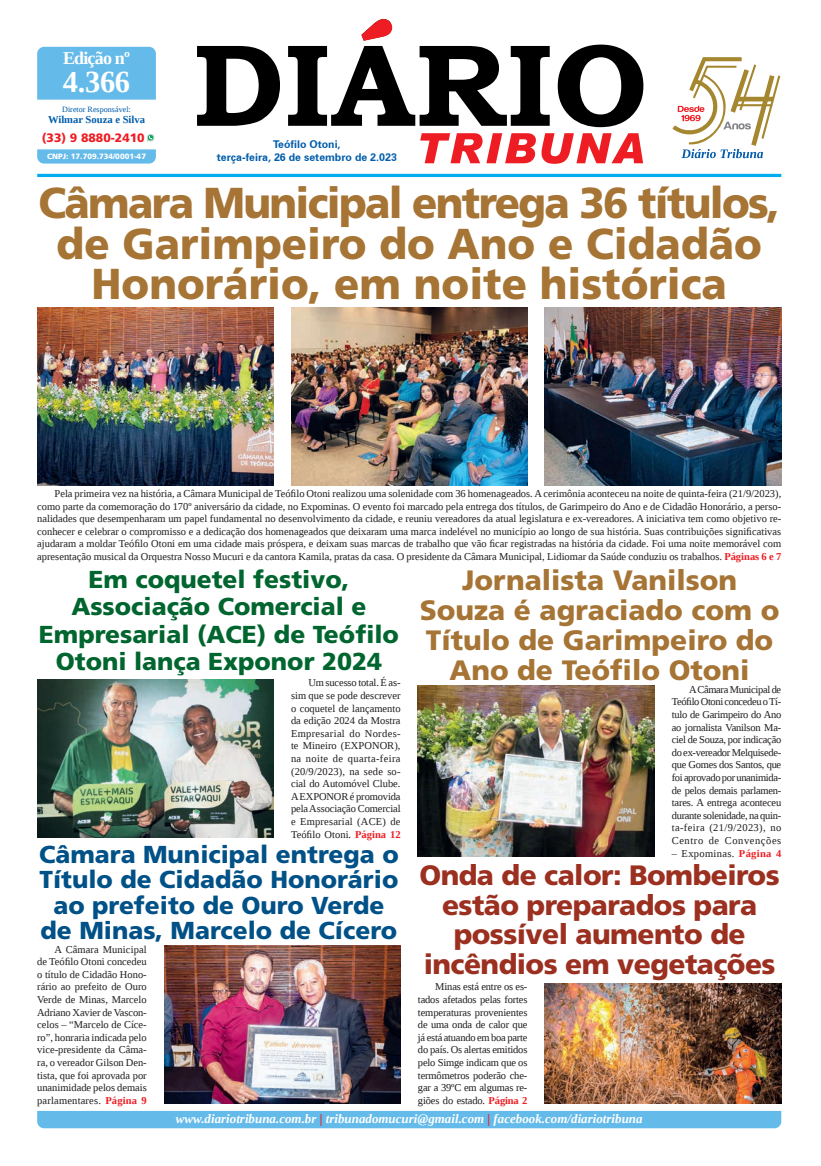
<style>
.page{position:relative;width:821px;height:1166px;background:#fff}
.page>*{position:absolute;margin:0;border:0;box-sizing:border-box;transform-origin:0 0}
.t1{font:900 43.23px/40px "Frutiger LT Std";color:#a67435;text-align:center;scale:.96 1}
.t2{font:700 30.45px "Liberation Serif";color:#fff}
.t3{font:900 28px/29.8px "Frutiger LT Std";letter-spacing:-.02em;color:#9b2f20;text-align:center}
.t4{font:900 28px/29.8px "Frutiger LT Std";color:#a67435;text-align:center}
.t5{font:900 24.5px/25.4px "Frutiger LT Std";color:#005187;text-align:center}
.t6{font:900 24.5px/27.6px "Frutiger LT Std";color:#00652e;text-align:center}
.t7{font:700 18.03px "Liberation Serif";letter-spacing:-.045em;color:#fff}
.t8{font:italic 700 12.95px "Liberation Serif";color:#fff}
.t9{font:900 12.16px "Frutiger LT Std";color:#ee1d23}
.t10{font:700 10.67px/12.6px "Zurich BT";color:#015dab;text-align:center}
.t11{font:700 10.59px "Liberation Serif";color:#015dab}
.t12{font:10.5px/12.6px "Liberation Serif";color:#231f20;text-align:justify}
.t13{font:10.5px "Liberation Serif";letter-spacing:.03em;color:#231f20}
.t14{font:8.14px "Liberation Serif";color:#015dab}
.t15{font:900 7.7px "Frutiger LT Std";color:#fff}
.s1{font-weight:700;color:#ee1d23}
.s2{color:#ee1d23}
</style>
<div class="page">
<div style="left:37px;top:1111px;width:744px;height:17px;background:#64bae9"></div>
<hr style="left:37px;top:174px;width:744px;height:3px;background:#00aeef">
<svg style="left:197px;top:26px;width:446px;height:101px"></svg>
<svg style="left:361px;top:19px;width:31px;height:22px"></svg>
<svg style="left:420px;top:133px;width:223px;height:31px"></svg>
<svg style="left:673px;top:57px;width:108px;height:101px"></svg>
<div style="left:37px;top:47px;width:119px;height:53px;background:#64bae9"></div>
<svg style="left:37px;top:149px;width:119px;height:15px;background:#6ebeea"></svg>
<svg style="left:147px;top:134px;width:7px;height:8px"></svg>
<img style="left:164px;top:945px;width:237px;height:159px">
<img style="left:418px;top:685px;width:236px;height:172px">
<img style="left:37px;top:679px;width:237px;height:159px">
<img style="left:545px;top:983px;width:236px;height:121px">
<img style="left:291px;top:307px;width:236px;height:179px">
<img style="left:37px;top:307px;width:237px;height:179px">
<img style="left:545px;top:307px;width:236px;height:179px">
<h3 class="t7" style="left:63px;top:45px;width:68px">Edição nº</h3>
<h2 class="t2" style="left:63px;top:61px;width:69px">4.366</h2>
<p class="t14" style="left:62px;top:104px;width:70px">Diretor Responsável:</p>
<p class="t11" style="left:48px;top:112px;width:99px">Wilmar Souza e Silva</p>
<p class="t9" style="left:42px;top:130px;width:104px">(33) 9 8880-2410</p>
<p class="t15" style="left:47px;top:151px;width:100px">CNPJ: 17.709.734/0001-47</p>
<p class="t10" style="left:217px;top:138px;width:182px">Teófilo Otoni,<br>terça-feira, 26 de setembro de 2.023</p>
<h1 class="t1" style="left:38px;top:183px;width:774px">Câmara Municipal entrega 36 títulos, de Garimpeiro do Ano e Cidadão<br>Honorário, em noite histórica</h1>
<p class="t12" style="left:37px;top:487px;width:746px;text-indent:17px">Pela primeira vez na história, a Câmara Municipal de Teófilo Otoni realizou uma solenidade com 36 homenageados. A cerimônia aconteceu na noite de quinta-feira (21/9/2023), como parte da comemoração do 170º aniversário da cidade, no Expominas. O evento foi marcado pela entrega dos títulos, de Garimpeiro do Ano e de Cidadão Honorário, a perso&shy;nalidades que desempenharam um papel fundamental no desenvolvimento da cidade, e reuniu vereadores da atual legislatura e ex-vereadores. A iniciativa tem como objetivo re&shy;conhecer e celebrar o compromisso e a dedicação dos homenageados que deixaram uma marca indelével no município ao longo de sua história. Suas contribuições significativas ajudaram a moldar Teófilo Otoni em uma cidade mais próspera, e deixam suas marcas de trabalho que vão ficar registradas na história da cidade. Foi uma noite memorável com apresentação musical da Orquestra Nosso Mucuri e da cantora Kamila, pratas da casa. O presidente da Câmara Municipal, Lidiomar da Saúde conduziu os trabalhos. <span class="s1">Páginas 6 e 7</span></p>
<h3 class="t6" style="left:39px;top:565px;width:362px">Em coquetel festivo,<br>Associação Comercial e<br>Empresarial (ACE) de Teófilo<br>Otoni lança Exponor 2024</h3>
<p class="t12" style="left:291px;top:676px;width:111px;text-indent:17px">Um sucesso total. É as&shy;sim que se pode descrever o coquetel de lançamento da edição 2024 da Mostra Empresarial do Nordes&shy;te Mineiro (EXPONOR), na noite de quarta-feira (20/9/2023), na sede so&shy;cial do Automóvel Clube.<br>A EXPONOR é promovida pela Associação Comercial e Empresarial (ACE) de Teófilo Otoni. <span class="s1">Página 12</span></p>
<h3 class="t5" style="left:39px;top:841px;width:361px">Câmara Municipal entrega o<br>Título de Cidadão Honorário ao prefeito de Ouro Verde de Minas, Marcelo de Cícero</h3>
<p class="t12" style="left:37px;top:943px;width:111px;text-indent:17px">A Câmara Municipal de Teófilo Otoni concedeu o título de Cidadão Hono&shy;rário ao prefeito de Ouro Verde de Minas, Marcelo Adriano Xavier de Vascon&shy;celos – “Marcelo de Cíce&shy;ro”, honraria indicada pelo vice-presidente da Câma&shy;ra, o vereador Gilson Den&shy;tista, que foi aprovada por unanimidade pelos demais parlamentares. <span class="s1">Página 9</span></p>
<h3 class="t4" style="left:420px;top:565px;width:361px">Jornalista Vanilson<br>Souza é agraciado com o<br>Título de Garimpeiro do<br>Ano de Teófilo Otoni</h3>
<p class="t12" style="left:672px;top:683px;width:111px;text-indent:17px">A Câmara Municipal de Teófilo Otoni concedeu o Tí&shy;tulo de Garimpeiro do Ano ao jornalista Vanilson Ma&shy;ciel de Souza, por indicação do ex-vereador Melquisede&shy;que Gomes dos Santos, que foi aprovado por unanimida&shy;de pelos demais parlamen&shy;tares. A entrega aconteceu durante solenidade, na quin&shy;ta-feira (21/9/2023), no Centro de Convenções</p>
<p class="t13" style="left:672px;top:846px;width:111px">– Expominas. <span class="s1">Página 4</span></p>
<h3 class="t3" style="left:419px;top:860px;width:362px">Onda de calor: Bombeiros estão preparados para possível aumento de incêndios em vegetações</h3>
<p class="t12" style="left:418px;top:980px;width:111px;text-indent:17px">Minas está entre os es&shy;tados afetados pelas fortes temperaturas provenientes de uma onda de calor que já está atuando em boa parte do país. Os alertas emitidos pelo Simge indicam que os termômetros poderão che&shy;gar a 39ºC em algumas re&shy;giões do estado. <span class="s1">Página 2</span></p>
<p class="t8" style="left:176px;top:1110px;width:468px">www.diariotribuna.com.br <span class="s2">|</span> tribunadomucuri@gmail.com <span class="s2">|</span> facebook.com/diariotribuna</p>
</div>
